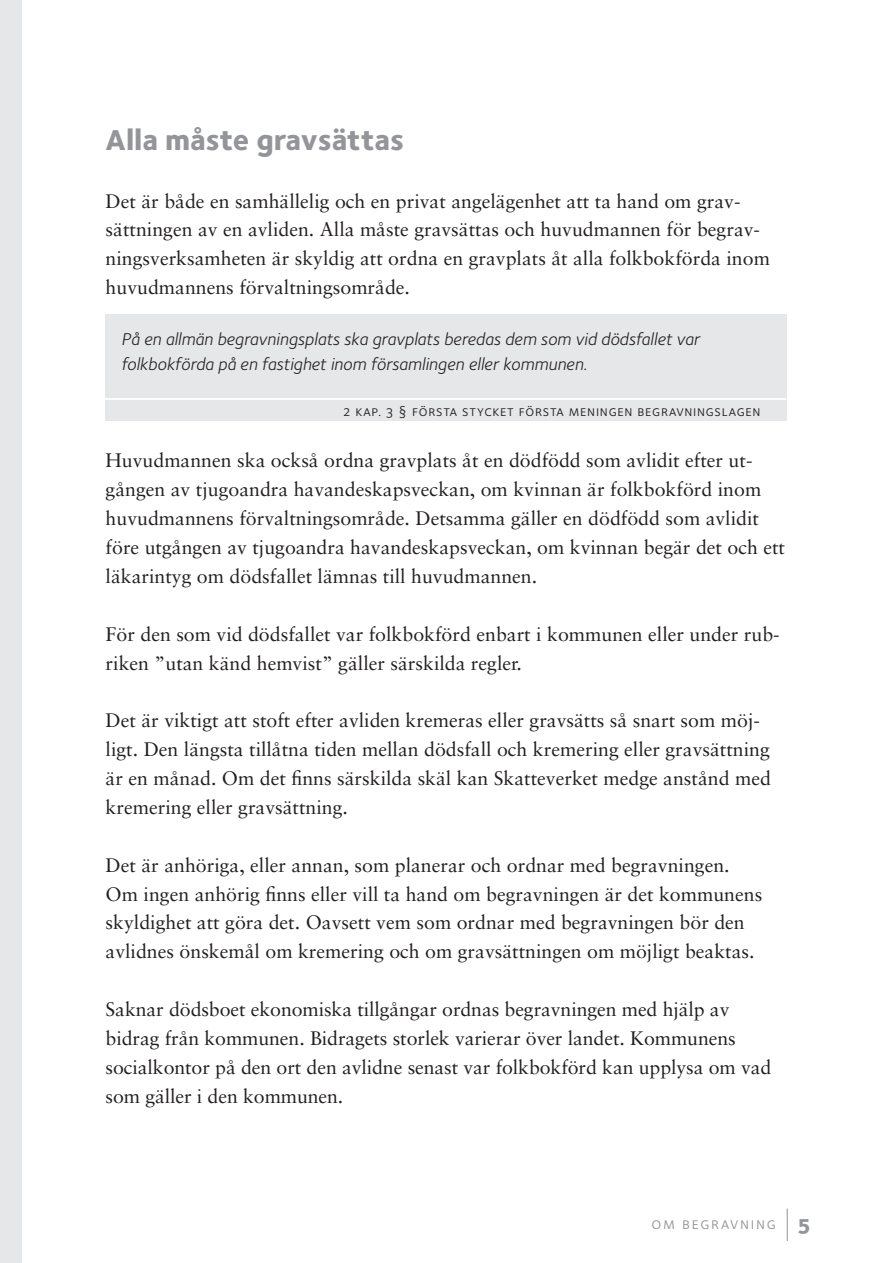
<style>
.page{position:relative;width:893px;height:1263px;background:#fff}
.page>*{position:absolute;margin:0;border:0;box-sizing:border-box;transform-origin:0 0}
.t1{font:29.85px "Foundry Sterling Extra Bold OSF";color:#939598}
.t2{font:19.5px/28.8px "Sabon LT";color:#231f20}
.t3{font:17.7px/24.2px "Foundry Sterling Book Italic OSF";color:#231f20}
.t4{font:16.8px "Foundry Sterling Book Expert";letter-spacing:.1em;color:#939598}
.t5{font:14.85px "Foundry Sterling Book Expert";letter-spacing:.05em;color:#231f20}
.s1{font-family:"Foundry Sterling Extra Bold OSF";font-size:22.35px}
</style>
<div class="page">
<hr style="left:787px;top:1209px;width:1px;height:32px;background:#939598">
<div style="left:0;top:0;width:22px;height:1263px;background:#e6e7e8"></div>
<div style="left:105px;top:315px;width:682px;height:106px;background:#e6e7e8"></div>
<hr style="left:95px;top:398px;width:691px;height:2px;background:#fff">
<h1 class="t1" style="left:106px;top:128px;width:300px">Alla måste gravsättas</h1>
<p class="t2" style="left:106px;top:188px;width:666px">Det är både en samhällelig och en privat angelägenhet att ta hand om grav&shy;sättningen av en avliden. Alla måste gravsättas och huvudmannen för begrav&shy;ningsverksamheten är skyldig att ordna en gravplats åt alla folkbokförda inom huvudmannens förvaltningsområde.</p>
<p class="t3" style="left:121px;top:329px;width:580px">På en allmän begravningsplats ska gravplats beredas dem som vid dödsfallet var folkbokförda på en fastighet inom församlingen eller kommunen.</p>
<p class="t5" style="left:344px;top:402px;width:418px">2 kap. 3 § första stycket första meningen begravningslagen</p>
<p class="t2" style="left:106px;top:448px;width:681px">Huvudmannen ska också ordna gravplats åt en dödfödd som avlidit efter ut&shy;gången av tjugoandra havandeskapsveckan, om kvinnan är folkbokförd inom huvudmannens förvaltningsområde. Detsamma gäller en dödfödd som avlidit före utgången av tjugoandra havandeskapsveckan, om kvinnan begär det och ett läkarintyg om dödsfallet lämnas till huvudmannen.</p>
<p class="t2" style="left:106px;top:621px;width:676px">För den som vid dödsfallet var folkbokförd enbart i kommunen eller under rub&shy;riken ”utan känd hemvist” gäller särskilda regler.</p>
<p class="t2" style="left:106px;top:708px;width:667px">Det är viktigt att stoft efter avliden kremeras eller gravsätts så snart som möj&shy;ligt. Den längsta tillåtna tiden mellan dödsfall och kremering eller gravsättning är en månad. Om det finns särskilda skäl kan Skatteverket medge anstånd med kremering eller gravsättning.</p>
<p class="t2" style="left:106px;top:852px;width:658px">Det är anhöriga, eller annan, som planerar och ordnar med begravningen.<br>Om ingen anhörig finns eller vill ta hand om begravningen är det kommunens skyldighet att göra det. Oavsett vem som ordnar med begravningen bör den avlidnes önskemål om kremering och om gravsättningen om möjligt beaktas.</p>
<p class="t2" style="left:106px;top:997px;width:667px">Saknar dödsboet ekonomiska tillgångar ordnas begravningen med hjälp av bidrag från kommunen. Bidragets storlek varierar över landet. Kommunens socialkontor på den ort den avlidne senast var folkbokförd kan upplysa om vad som gäller i den kommunen.</p>
<p class="t4" style="left:651px;top:1213px;width:160px">om begravning <span class="s1">5</span></p>
</div>
